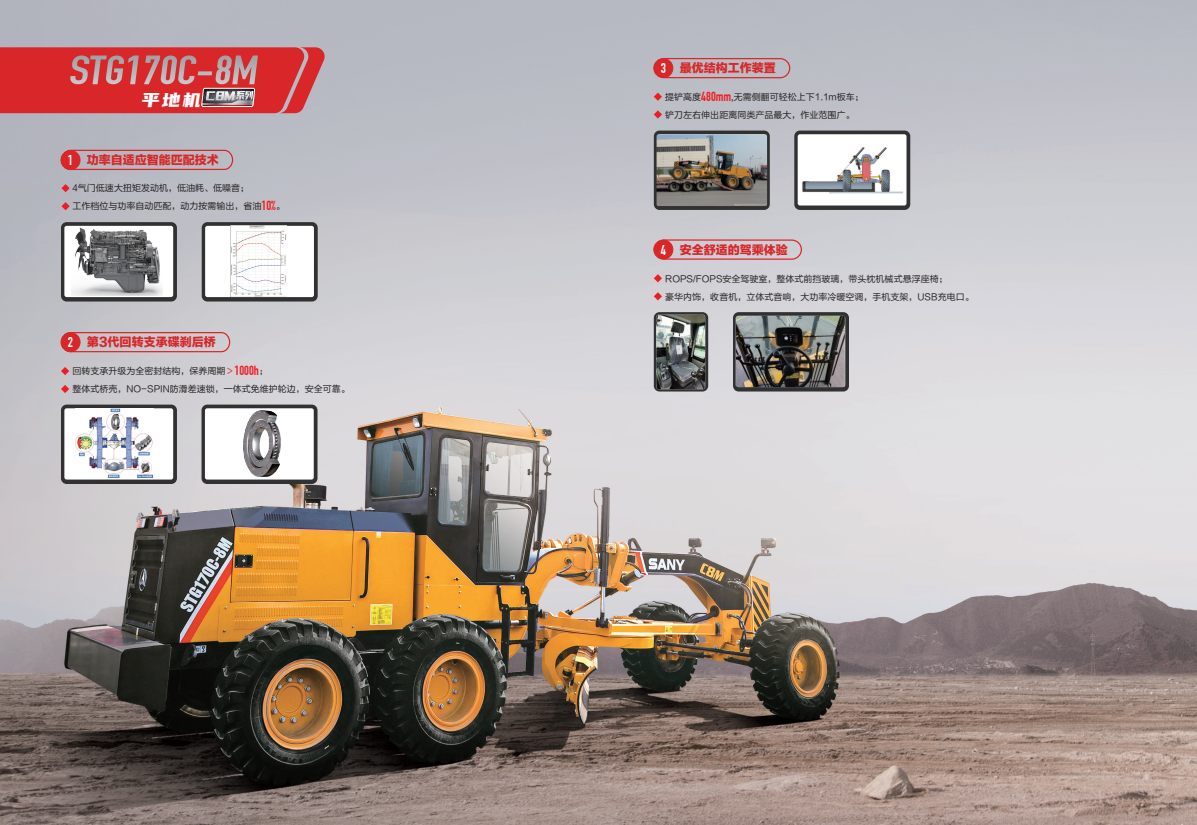
<style>
.page{position:relative;width:1197px;height:825px;background:#fff}
.page>*{position:absolute;margin:0;border:0;box-sizing:border-box;transform-origin:0 0}
.t1{font:20.2px "You She Biao Ti Hei";color:#fff}
.t2{font:700 14px "DIN Condensed";color:#fff}
.t3{font:12px "FZLTTHK GBK1 0";color:#d92628}
.t4{font:9px/18px "FZLTHJW GB1 0";color:#231f20}
.s1{font-family:"DIN Condensed";font-weight:700;font-size:14px;color:#fff}
.s2{font-family:"DIN Condensed";font-weight:700;font-size:13px;color:#ee1d23}
.s3{color:#d92628}
</style>
<div class="page">
<img style="left:0;top:0;width:1196px;height:825px">
<svg style="left:61px;top:184px;width:9px;height:8px"></svg>
<svg style="left:61px;top:202px;width:9px;height:8px"></svg>
<svg style="left:61px;top:222px;width:116px;height:79px"></svg>
<div style="left:64px;top:226px;width:109px;height:71px;background:#fff;border-radius:2px"></div>
<img style="left:71px;top:224px;width:92px;height:72px">
<div style="left:202px;top:222px;width:116px;height:79px;background:linear-gradient(to right,#313132,#313132);border-radius:6px"></div>
<div style="left:205px;top:226px;width:109px;height:71px;background:#fff;border-radius:2px"></div>
<img style="left:230px;top:226px;width:56px;height:71px">
<svg style="left:653px;top:93px;width:9px;height:8px"></svg>
<svg style="left:653px;top:110px;width:9px;height:9px"></svg>
<div style="left:653px;top:59px;width:19px;height:19px;background:#d92628;border-radius:50%"></div>
<div style="left:653px;top:58px;width:20px;height:20px;border:1px solid #d92628;border-radius:50%"></div>
<div style="left:654px;top:58px;width:136px;height:20px;border:1px solid #d92628;border-radius:10px"></div>
<div style="left:653px;top:131px;width:116px;height:79px;background:#313132;border-radius:6px"></div>
<img style="left:656px;top:134px;width:111px;height:72px">
<svg style="left:794px;top:131px;width:116px;height:79px"></svg>
<div style="left:797px;top:134px;width:109px;height:71px;background:#fff;border-radius:2px"></div>
<img style="left:802px;top:147px;width:101px;height:47px">
<svg style="left:653px;top:274px;width:9px;height:8px"></svg>
<svg style="left:653px;top:292px;width:9px;height:8px"></svg>
<div style="left:653px;top:240px;width:19px;height:19px;background:#d92628;border-radius:50%"></div>
<div style="left:653px;top:240px;width:20px;height:20px;border:1px solid #d92628;border-radius:50%"></div>
<div style="left:654px;top:239px;width:147px;height:21px;border:1px solid #d92628;border-radius:10px"></div>
<svg style="left:653px;top:312px;width:55px;height:79px"></svg>
<img style="left:656px;top:315px;width:49px;height:74px">
<svg style="left:733px;top:312px;width:115px;height:79px"></svg>
<img style="left:735px;top:316px;width:109px;height:71px">
<svg style="left:61px;top:331px;width:170px;height:22px;background:#cbb5b9"></svg>
<div style="left:61px;top:333px;width:19px;height:19px;background:#d92628;border-radius:50%"></div>
<div style="left:60px;top:332px;width:21px;height:20px;border:1px solid #d92628;border-radius:50%"></div>
<svg style="left:61px;top:367px;width:8px;height:8px"></svg>
<svg style="left:61px;top:385px;width:8px;height:8px"></svg>
<div style="left:201px;top:405px;width:116px;height:79px;background:#313132;border-radius:6px"></div>
<div style="left:205px;top:408px;width:109px;height:71px;background:#fff;border-radius:2px"></div>
<img style="left:243px;top:410px;width:38px;height:67px">
<svg style="left:61px;top:405px;width:116px;height:79px"></svg>
<div style="left:64px;top:408px;width:109px;height:71px;background:#fff;border-radius:2px"></div>
<img style="left:75px;top:408px;width:79px;height:71px">
<svg style="left:0;top:47px;width:326px;height:66px;background:#cf4245"></svg>
<svg style="left:61px;top:149px;width:173px;height:22px;background:#bba7af"></svg>
<div style="left:61px;top:151px;width:19px;height:19px;background:#d92628;border-radius:50%"></div>
<div style="left:60px;top:150px;width:20px;height:20px;border:1px solid #d92628;border-radius:50%"></div>
<h1 class="t1" style="left:141px;top:87px;width:60px">平地机</h1>
<h3 class="t3" style="left:68px;top:154px;width:152px"><span class="s1">1</span> 功率自适应智能匹配技术</h3>
<p class="t4" style="left:72px;top:179px;width:214px">4气门低速大扭矩发动机，低油耗、低噪音；<br>工作档位与功率自动匹配，动力按需输出，省油<span class="s2">10%</span>。</p>
<h3 class="t3" style="left:87px;top:336px;width:130px">第3代回转支承碟刹后桥</h3>
<p class="t4" style="left:72px;top:362px;width:279px">回转支承升级为全密封结构，保养周期<span class="s3">＞</span><span class="s2">1000h</span>；<br>整体式桥壳，NO-SPIN防滑差速锁，一体式免维护轮边，安全可靠。</p>
<h2 class="t2" style="left:68px;top:334px;width:7px">2</h2>
<h3 class="t3" style="left:660px;top:62px;width:116px"><span class="s1">3</span> 最优结构工作装置</h3>
<p class="t4" style="left:665px;top:88px;width:200px">提铲高度<span class="s2">480mm</span>,无需侧翻可轻松上下1.1m板车；铲刀左右伸出距离同类产品最大，作业范围广。</p>
<h3 class="t3" style="left:660px;top:243px;width:128px"><span class="s1">4</span> 安全舒适的驾乘体验</h3>
<p class="t4" style="left:665px;top:270px;width:310px">ROPS/FOPS安全驾驶室，整体式前挡玻璃，带头枕机械式悬浮座椅；<br>豪华内饰，收音机，立体式音响，大功率冷暖空调，手机支架，USB充电口。</p>
</div>
